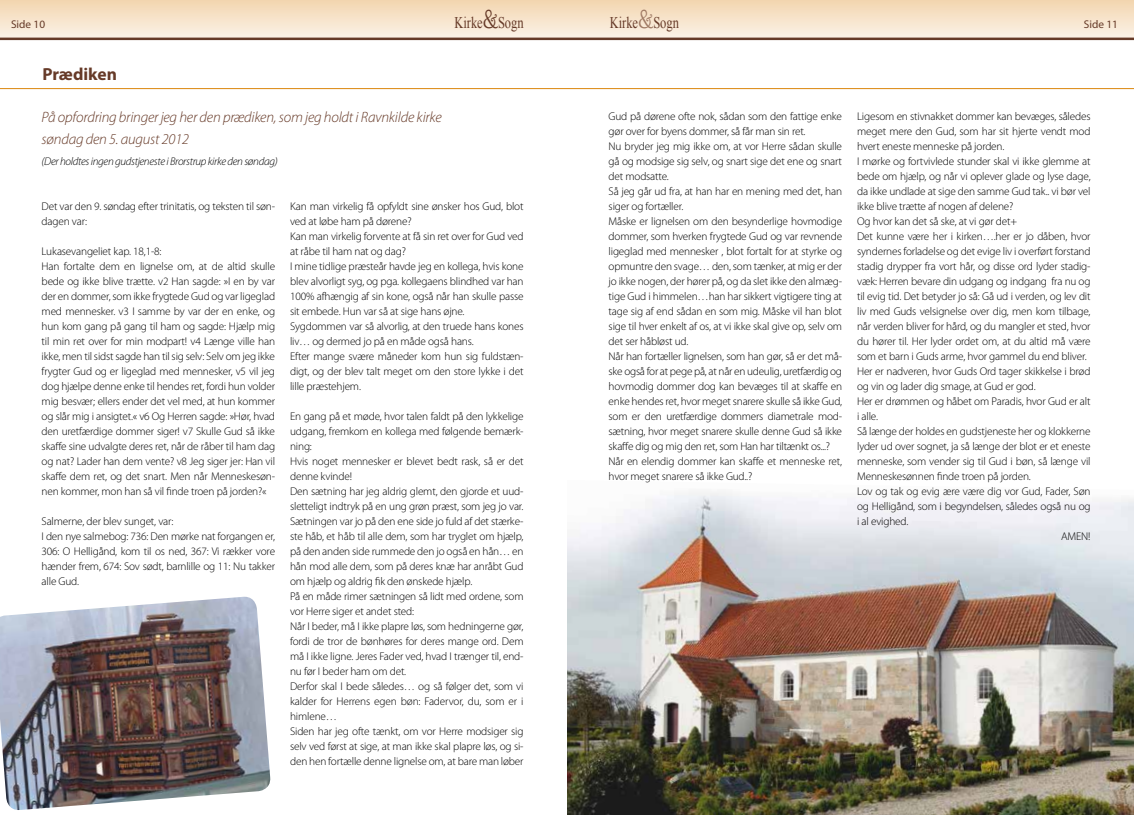
<style>
.page{position:relative;width:1134px;height:815px;background:#fff}
.page>*{position:absolute;margin:0;border:0;box-sizing:border-box;transform-origin:0 0}
.t1{font:700 17.5px "Myriad Pro";color:#663a28}
.t2{font:16.25px "Times New Roman";color:#663a28;scale:.77 1}
.t3{font:italic 300 15px/21.2px "Myriad Pro";letter-spacing:-.015em;color:#663a28}
.t4{font:300 11.25px/15px "Myriad Pro";letter-spacing:-.015em;color:#000}
.t5{font:italic 300 11.25px "Myriad Pro";letter-spacing:-.03em;color:#000}
.t6{font:11.25px "Myriad Pro";color:#663a28}
.s1{font-family:"Harrington";font-size:26.12px}
.s2{font-family:"Harrington";font-size:26.12px;color:#9f7a64}
</style>
<div class="page">
<img style="left:567px;top:492px;width:567px;height:323px">
<div style="left:0;top:0;width:1134px;height:40px;background:#000;opacity:.4"></div>
<hr style="left:0;top:38px;width:1134px;height:2px;background:#663a28">
<hr style="left:0;top:88px;width:1134px;height:1px;background:#db870d">
<img style="left:0;top:597px;width:271px;height:213px">
<p class="t6" style="left:11px;top:18px;width:36px">Side 10</p>
<h2 class="t2" style="left:454px;top:12px;width:92px">Kirke<span class="s1">&amp;</span>Sogn</h2>
<h2 class="t2" style="left:610px;top:12px;width:92px">Kirke<span class="s2">&amp;</span>Sogn</h2>
<p class="t6" style="left:1084px;top:18px;width:36px">Side 11</p>
<h1 class="t1" style="left:43px;top:63px;width:76px">Prædiken</h1>
<h3 class="t3" style="left:42px;top:107px;width:402px">På opfordring bringer jeg her den prædiken, som jeg holdt i Ravnkilde kirke søndag den 5. august 2012</h3>
<p class="t5" style="left:42px;top:155px;width:238px">(Der holdtes ingen gudstjeneste i Brorstrup kirke den søndag)</p>
<p class="t4" style="left:42px;top:199px;width:235px">Det var den 9. søndag efter trinitatis, og teksten til søn&shy;dagen var:</p>
<p class="t4" style="left:42px;top:244px;width:235px">Lukasevangeliet kap. 18,1-8:<br>Han fortalte dem en lignelse om, at de altid skulle bede og ikke blive trætte. v2 Han sagde: »I en by var der en dommer, som ikke frygtede Gud og var ligeglad med mennesker. v3 I samme by var der en enke, og hun kom gang på gang til ham og sagde: Hjælp mig til min ret over for min modpart! v4 Længe ville han ikke, men til sidst sagde han til sig selv: Selv om jeg ikke frygter Gud og er ligeglad med mennesker, v5 vil jeg dog hjælpe denne enke til hendes ret, fordi hun volder mig besvær; ellers ender det vel med, at hun kommer og slår mig i ansigtet.« v6 Og Herren sagde: »Hør, hvad den uretfærdige dommer siger! v7 Skulle Gud så ikke skaffe sine udvalgte deres ret, når de råber til ham dag og nat? Lader han dem vente? v8 Jeg siger jer: Han vil skaffe dem ret, og det snart. Men når Menneskesøn&shy;nen kommer, mon han så vil finde troen på jorden?«</p>
<p class="t4" style="left:42px;top:514px;width:235px">Salmerne, der blev sunget, var:<br>I den nye salmebog: 736: Den mørke nat forgangen er, 306: O Helligånd, kom til os ned, 367: Vi rækker vore hænder frem, 674: Sov sødt, barnlille og 11: Nu takker alle Gud.</p>
<p class="t4" style="left:290px;top:199px;width:235px">Kan man virkelig få opfyldt sine ønsker hos Gud, blot ved at løbe ham på dørene?<br>Kan man virkelig forvente at få sin ret over for Gud ved at råbe til ham nat og dag?<br>I mine tidlige præsteår havde jeg en kollega, hvis kone blev alvorligt syg, og pga. kollegaens blindhed var han 100% afhængig af sin kone, også når han skulle passe sit embede. Hun var så at sige hans øjne.<br>Sygdommen var så alvorlig, at den truede hans kones liv… og dermed jo på en måde også hans.<br>Efter mange svære måneder kom hun sig fuldstæn&shy;digt, og der blev talt meget om den store lykke i det lille præstehjem.</p>
<p class="t4" style="left:290px;top:409px;width:235px">En gang på et møde, hvor talen faldt på den lykkelige udgang, fremkom en kollega med følgende bemærk&shy;ning:<br>Hvis noget mennesker er blevet bedt rask, så er det denne kvinde!<br>Den sætning har jeg aldrig glemt, den gjorde et uud&shy;sletteligt indtryk på en ung grøn præst, som jeg jo var.<br>Sætningen var jo på den ene side jo fuld af det stærke&shy;ste håb, et håb til alle dem, som har tryglet om hjælp, på den anden side rummede den jo også en hån… en hån mod alle dem, som på deres knæ har anråbt Gud om hjælp og aldrig fik den ønskede hjælp.<br>På en måde rimer sætningen så lidt med ordene, som vor Herre siger et andet sted:<br>Når I beder, må I ikke plapre løs, som hedningerne gør, fordi de tror de bønhøres for deres mange ord. Dem må I ikke ligne. Jeres Fader ved, hvad I trænger til, end&shy;nu før I beder ham om det.<br>Derfor skal I bede således… og så følger det, som vi kalder for Herrens egen bøn: Fadervor, du, som er i himlene…<br>Siden har jeg ofte tænkt, om vor Herre modsiger sig selv ved først at sige, at man ikke skal plapre løs, og si&shy;den hen fortælle denne lignelse om, at bare man løber</p>
<p class="t4" style="left:609px;top:109px;width:235px">Gud på dørene ofte nok, sådan som den fattige enke gør over for byens dommer, så får man sin ret.<br>Nu bryder jeg mig ikke om, at vor Herre sådan skulle gå og modsige sig selv, og snart sige det ene og snart det modsatte.<br>Så jeg går ud fra, at han har en mening med det, han siger og fortæller.<br>Måske er lignelsen om den besynderlige hovmodige dommer, som hverken frygtede Gud og var revnende ligeglad med mennesker , blot fortalt for at styrke og opmuntre den svage… den, som tænker, at mig er der jo ikke nogen, der hører på, og da slet ikke den almæg&shy;tige Gud i himmelen…han har sikkert vigtigere ting at tage sig af end sådan en som mig. Måske vil han blot sige til hver enkelt af os, at vi ikke skal give op, selv om det ser håbløst ud.<br>Når han fortæller lignelsen, som han gør, så er det må&shy;ske også for at pege på, at når en udeulig, uretfærdig og hovmodig dommer dog kan bevæges til at skaffe en enke hendes ret, hvor meget snarere skulle så ikke Gud, som er den uretfærdige dommers diametrale mod&shy;sætning, hvor meget snarere skulle denne Gud så ikke skaffe dig og mig den ret, som Han har tiltænkt os...?<br>Når en elendig dommer kan skaffe et menneske ret, hvor meget snarere så ikke Gud..?</p>
<p class="t4" style="left:857px;top:109px;width:235px">Ligesom en stivnakket dommer kan bevæges, således</p>
<p class="t4" style="left:857px;top:124px;width:235px">meget mere den Gud, som har sit hjerte vendt mod</p>
<p class="t4" style="left:857px;top:139px;width:149px">hvert eneste menneske på jorden.</p>
<p class="t4" style="left:857px;top:154px;width:235px">I mørke og fortvivlede stunder skal vi ikke glemme at</p>
<p class="t4" style="left:857px;top:169px;width:235px">bede om hjælp, og når vi oplever glade og lyse dage,</p>
<p class="t4" style="left:857px;top:184px;width:235px">da ikke undlade at sige den samme Gud tak.. vi bør vel</p>
<p class="t4" style="left:857px;top:199px;width:158px">ikke blive trætte af nogen af delene?</p>
<p class="t4" style="left:857px;top:214px;width:162px">Og hvor kan det så ske, at vi gør det+</p>
<p class="t4" style="left:857px;top:229px;width:235px">Det kunne være her i kirken….her er jo dåben, hvor</p>
<p class="t4" style="left:857px;top:244px;width:235px">syndernes forladelse og det evige liv i overført forstand</p>
<p class="t4" style="left:857px;top:259px;width:235px">stadig drypper fra vort hår, og disse ord lyder stadig-</p>
<p class="t4" style="left:857px;top:274px;width:235px">væk: Herren bevare din udgang og indgang fra nu og</p>
<p class="t4" style="left:857px;top:289px;width:235px">til evig tid. Det betyder jo så: Gå ud i verden, og lev dit</p>
<p class="t4" style="left:857px;top:304px;width:235px">liv med Guds velsignelse over dig, men kom tilbage,</p>
<p class="t4" style="left:857px;top:319px;width:235px">når verden bliver for hård, og du mangler et sted, hvor</p>
<p class="t4" style="left:857px;top:334px;width:235px">du hører til. Her lyder ordet om, at du altid må være</p>
<p class="t4" style="left:857px;top:349px;width:231px">som et barn i Guds arme, hvor gammel du end bliver.</p>
<p class="t4" style="left:857px;top:364px;width:235px">Her er nadveren, hvor Guds Ord tager skikkelse i brød</p>
<p class="t4" style="left:857px;top:379px;width:180px">og vin og lader dig smage, at Gud er god.</p>
<p class="t4" style="left:857px;top:394px;width:235px">Her er drømmen og håbet om Paradis, hvor Gud er alt</p>
<p class="t4" style="left:857px;top:409px;width:22px">i alle.</p>
<p class="t4" style="left:857px;top:424px;width:235px">Så længe der holdes en gudstjeneste her og klokkerne</p>
<p class="t4" style="left:857px;top:439px;width:235px">lyder ud over sognet, ja så længe der blot er et eneste</p>
<p class="t4" style="left:857px;top:454px;width:235px">menneske, som vender sig til Gud i bøn, så længe vil</p>
<p class="t4" style="left:857px;top:469px;width:175px">Menneskesønnen finde troen på jorden.</p>
<p class="t4" style="left:857px;top:484px;width:235px">Lov og tak og evig ære være dig vor Gud, Fader, Søn</p>
<p class="t4" style="left:857px;top:499px;width:235px">og Helligånd, som i begyndelsen, således også nu og</p>
<p class="t4" style="left:857px;top:514px;width:53px">i al evighed.</p>
<p class="t4" style="left:1061px;top:529px;width:31px">AMEN!</p>
</div>
